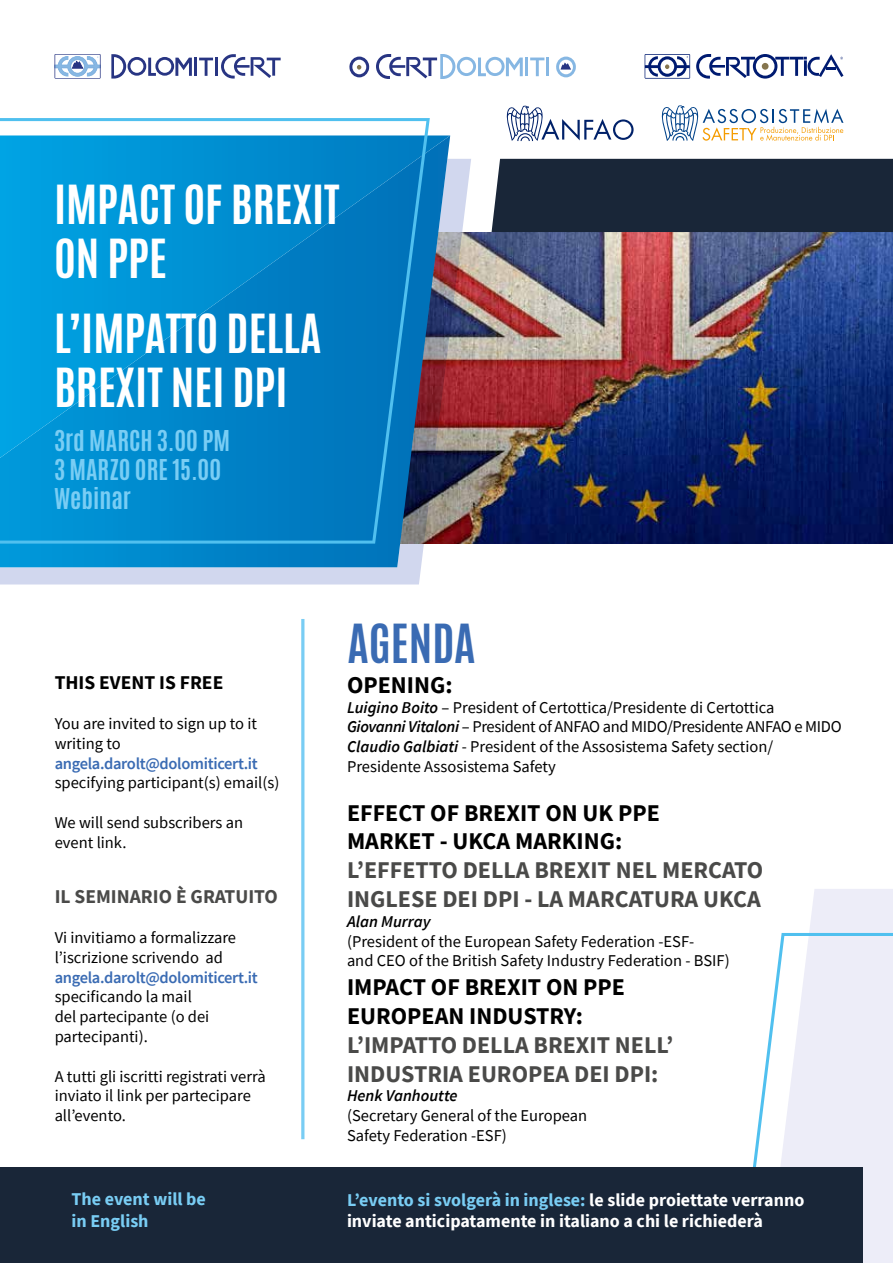
<style>
.page{position:relative;width:893px;height:1263px;background:#fff}
.page>*{position:absolute;margin:0;border:0;box-sizing:border-box;transform-origin:0 0}
.t1{font:700 45px/54px "Antonio";color:#fff}
.t2{font:700 45px "Antonio";color:#3a6bb3}
.t3{font:700 24px/28.8px "Source Sans Pro";color:#4a4a49}
.t4{font:700 24px/28.8px "Source Sans Pro";color:#000}
.t5{font:700 24px/28.8px "Antonio";color:#79cdf4}
.t6{font:700 19.5px "Source Sans Pro";color:#4a4a49}
.t7{font:700 19.5px "Source Sans Pro";color:#000}
.t8{font:700 18px/21.6px "Source Sans Pro";color:#fff}
.t9{font:700 18px/21.6px "Source Sans Pro";color:#79cdf4}
.t10{font:16.5px/19.8px "Source Sans Pro";color:#000}
.t11{font:600 16.5px "Source Sans Pro";letter-spacing:-.02em;color:#3a6bb3}
.t12{font:italic 600 16.5px "Source Sans Pro";color:#000}
.s1{font-weight:600;font-style:italic}
.s2{color:#79cdf4}
</style>
<div class="page">
<img style="left:471px;top:232px;width:422px;height:312px">
<img style="left:0;top:159px;width:471px;height:425px">
<svg style="left:0;top:458px;width:450px;height:109px;background:#2487be"></svg>
<img style="left:430px;top:135px;width:20px;height:323px">
<svg style="left:0;top:118px;width:430px;height:426px;background:#0b8dcd"></svg>
<div style="left:809px;top:889px;width:84px;height:44px;background:#ededf8"></div>
<svg style="left:753px;top:933px;width:140px;height:330px;fill:#ededf8"></svg>
<div style="left:0;top:1167px;width:863px;height:96px;background:#192638"></div>
<svg style="left:221px;top:54px;width:60px;height:25px"></svg>
<hr style="left:194px;top:58px;width:3px;height:18px;background:#283583">
<svg style="left:199px;top:58px;width:14px;height:18px"></svg>
<hr style="left:215px;top:58px;width:3px;height:18px;background:#283583">
<svg style="left:111px;top:54px;width:81px;height:25px"></svg>
<svg style="left:55px;top:54px;width:46px;height:25px"></svg>
<svg style="left:349px;top:57px;width:20px;height:20px"></svg>
<svg style="left:556px;top:57px;width:20px;height:20px"></svg>
<hr style="left:525px;top:58px;width:3px;height:18px;background:#86b7e3">
<svg style="left:530px;top:58px;width:14px;height:18px"></svg>
<hr style="left:546px;top:58px;width:3px;height:18px;background:#86b7e3">
<svg style="left:376px;top:54px;width:147px;height:25px"></svg>
<hr style="left:301px;top:619px;width:3px;height:520px;background:#79cdf4">
<svg style="left:696px;top:54px;width:147px;height:25px"></svg>
<svg style="left:645px;top:54px;width:45px;height:25px"></svg>
<svg style="left:662px;top:105px;width:181px;height:36px"></svg>
<svg style="left:507px;top:106px;width:127px;height:35px"></svg>
<div style="left:492px;top:159px;width:401px;height:73px;background:#192638"></div>
<h1 class="t1" style="left:54px;top:178px;width:287px">IMPACT OF BREXIT<br>ON PPE</h1>
<h1 class="t1" style="left:54px;top:307px;width:269px">L’IMPATTO DELLA<br>BREXIT NEI DPI</h1>
<h2 class="t5" style="left:54px;top:427px;width:178px">3rd MARCH 3.00 PM<br>3 MARZO ORE 15.00<br>Webinar</h2>
<p class="t7" style="left:55px;top:670px;width:170px">THIS EVENT IS FREE</p>
<p class="t10" style="left:55px;top:713px;width:204px">You are invited to sign up to it writing to</p>
<p class="t11" style="left:55px;top:752px;width:205px">angela.darolt@dolomiticert.it</p>
<p class="t10" style="left:55px;top:773px;width:226px">specifying participant(s) email(s)</p>
<p class="t10" style="left:55px;top:812px;width:190px">We will send subscribers an event link.</p>
<p class="t6" style="left:55px;top:884px;width:225px">IL SEMINARIO È GRATUITO</p>
<p class="t10" style="left:55px;top:927px;width:183px">Vi invitiamo a formalizzare l’iscrizione scrivendo ad</p>
<p class="t11" style="left:55px;top:966px;width:205px">angela.darolt@dolomiticert.it</p>
<p class="t10" style="left:55px;top:987px;width:156px">specificando la mail del partecipante (o dei partecipanti).</p>
<p class="t10" style="left:55px;top:1066px;width:213px">A tutti gli iscritti registrati verrà inviato il link per partecipare all’evento.</p>
<p class="t9" style="left:72px;top:1188px;width:136px">The event will be in English</p>
<h1 class="t2" style="left:348px;top:609px;width:130px">AGENDA</h1>
<h2 class="t4" style="left:347px;top:670px;width:107px">OPENING:</h2>
<p class="t10" style="left:347px;top:697px;width:496px"><span class="s1">Luigino Boito</span> – President of Certottica/Presidente di Certottica<br><span class="s1">Giovanni Vitaloni</span> – President of ANFAO and MIDO/Presidente ANFAO e MIDO <span class="s1">Claudio Galbiati</span> - President of the Assosistema Safety section/ Presidente Assosistema Safety</p>
<h2 class="t4" style="left:347px;top:798px;width:314px">EFFECT OF BREXIT ON UK PPE<br>MARKET - UKCA MARKING:</h2>
<h2 class="t3" style="left:347px;top:855px;width:418px">L’EFFETTO DELLA BREXIT NEL MERCATO<br>INGLESE DEI DPI - LA MARCATURA UKCA</h2>
<p class="t12" style="left:347px;top:910px;width:85px">Alan Murray</p>
<p class="t10" style="left:347px;top:931px;width:384px">(President of the European Safety Federation -ESF-<br>and CEO of the British Safety Industry Federation - BSIF)</p>
<h2 class="t4" style="left:347px;top:972px;width:280px">IMPACT OF BREXIT ON PPE<br>EUROPEAN INDUSTRY:</h2>
<h2 class="t3" style="left:347px;top:1030px;width:328px">L’IMPATTO DELLA BREXIT NELL’<br>INDUSTRIA EUROPEA DEI DPI:</h2>
<p class="t12" style="left:347px;top:1085px;width:112px">Henk Vanhoutte</p>
<p class="t10" style="left:347px;top:1106px;width:242px">(Secretary General of the European<br>Safety Federation -ESF)</p>
<p class="t8" style="left:347px;top:1189px;width:459px"><span class="s2">L’evento si svolgerà in inglese:</span> le slide proiettate verranno inviate anticipatamente in italiano a chi le richiederà</p>
</div>
